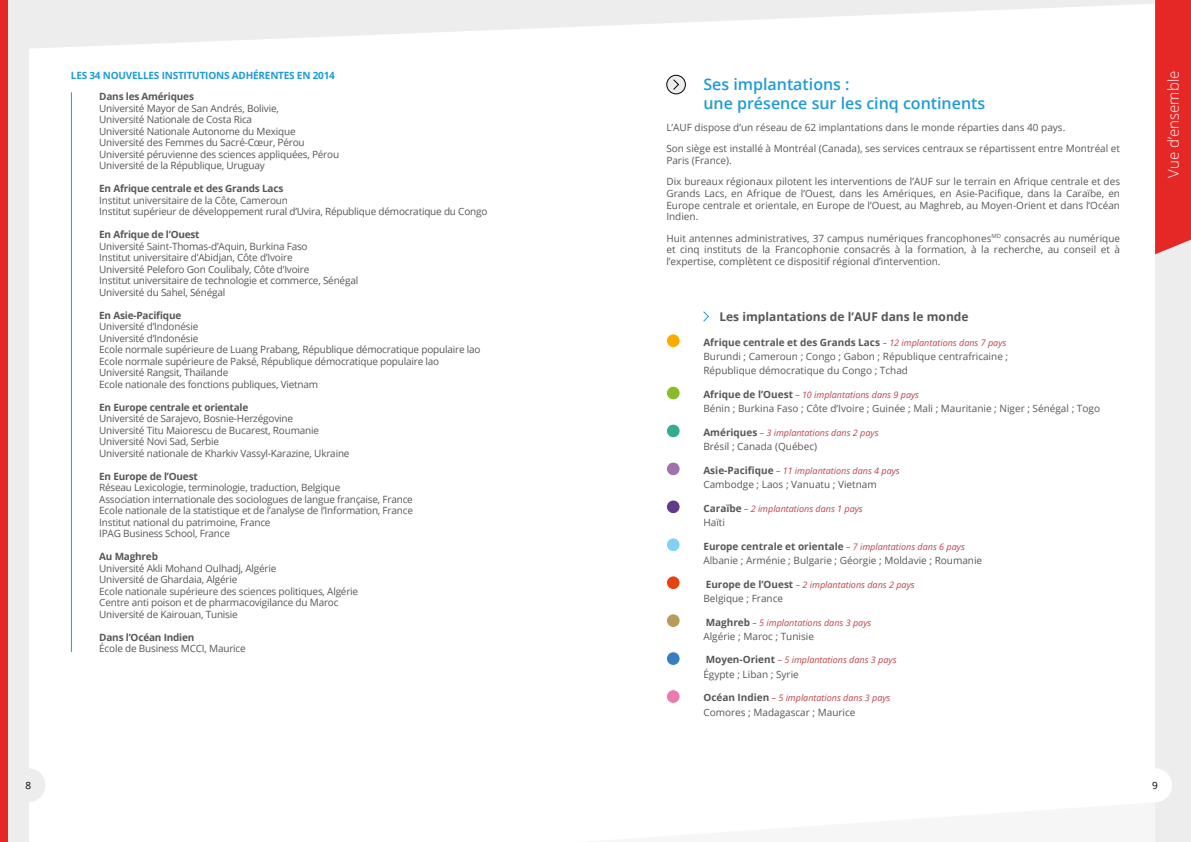
<style>
.page{position:relative;width:1191px;height:842px;background:#fff}
.page>*{position:absolute;margin:0;border:0;box-sizing:border-box;transform-origin:0 0}
.t1{font:600 16px/19.2px "Open Sans";color:#1d9cd9}
.t2{font:300 15px "Open Sans";color:#fff}
.t3{font:700 12px "Open Sans";color:#575756}
.t4{font:10px/11.5px "Open Sans";letter-spacing:-.02em;color:#575756}
.t5{font:10px/14.3px "Open Sans";color:#575756}
.t6{font:700 10px "Open Sans";letter-spacing:-.02em;color:#575756}
.t7{font:700 10px "Open Sans";letter-spacing:-.02em;color:#1d9cd9}
.t8{font:10px "Open Sans";color:#000}
.t9{font:italic 9px "Open Sans";color:#bb434c}
.s1{font-weight:700}
.s2{font-style:italic;font-size:9px;color:#bb434c}
.s3{font-weight:700;font-style:normal;font-size:10px;color:#575756}
</style>
<div class="page">
<svg style="left:28px;top:0;width:1127px;height:51px;fill:#ededed"></svg>
<div style="left:0;top:0;width:28px;height:842px;background:linear-gradient(to bottom,#ededed,#ededed)"></div>
<div style="left:0;top:0;width:7px;height:842px;background:#e52726"></div>
<div style="left:11px;top:768px;width:34px;height:34px;background:#ededed;border-radius:50%"></div>
<div style="left:1155px;top:0;width:36px;height:842px;background:#ededed"></div>
<svg style="left:1155px;top:0;width:36px;height:254px;background:#e52d2c"></svg>
<div style="left:1138px;top:768px;width:34px;height:34px;background:#fff;border-radius:50%"></div>
<div style="left:667px;top:75px;width:18px;height:19px;background:#ededed;border-radius:50%"></div>
<div style="left:666px;top:75px;width:20px;height:19px;border:1px solid #000;border-radius:50%"></div>
<svg style="left:673px;top:79px;width:6px;height:11px"></svg>
<svg style="left:703px;top:311px;width:6px;height:11px"></svg>
<div style="left:666px;top:334px;width:14px;height:14px;background:#f9ac00;border-radius:50%"></div>
<div style="left:666px;top:334px;width:14px;height:14px;border:1px solid #fff;border-radius:50%"></div>
<div style="left:666px;top:386px;width:14px;height:14px;background:#86bc25;border-radius:50%"></div>
<div style="left:666px;top:386px;width:14px;height:14px;border:1px solid #fff;border-radius:50%"></div>
<div style="left:666px;top:424px;width:14px;height:14px;background:#33ac93;border-radius:50%"></div>
<div style="left:666px;top:424px;width:14px;height:14px;border:1px solid #fff;border-radius:50%"></div>
<div style="left:666px;top:462px;width:14px;height:14px;background:#a072af;border-radius:50%"></div>
<div style="left:666px;top:462px;width:14px;height:14px;border:1px solid #fff;border-radius:50%"></div>
<div style="left:666px;top:500px;width:14px;height:14px;background:#613a8a;border-radius:50%"></div>
<div style="left:666px;top:500px;width:14px;height:14px;border:1px solid #fff;border-radius:50%"></div>
<div style="left:666px;top:538px;width:14px;height:14px;background:#83d0f5;border-radius:50%"></div>
<div style="left:666px;top:538px;width:14px;height:14px;border:1px solid #fff;border-radius:50%"></div>
<div style="left:666px;top:576px;width:14px;height:13px;background:#e74310;border-radius:50%"></div>
<div style="left:666px;top:576px;width:14px;height:14px;border:1px solid #fff;border-radius:50%"></div>
<div style="left:666px;top:614px;width:14px;height:13px;background:#b99b5a;border-radius:50%"></div>
<div style="left:666px;top:614px;width:14px;height:13px;border:1px solid #fff;border-radius:50%"></div>
<div style="left:666px;top:652px;width:14px;height:13px;background:#387dc0;border-radius:50%"></div>
<div style="left:666px;top:652px;width:14px;height:13px;border:1px solid #fff;border-radius:50%"></div>
<div style="left:666px;top:690px;width:14px;height:13px;background:#ee79ad;border-radius:50%"></div>
<div style="left:666px;top:690px;width:14px;height:13px;border:1px solid #fff;border-radius:50%"></div>
<hr style="left:71px;top:92px;width:1px;height:560px;background:#1d9cd9">
<p class="t7" style="left:71px;top:71px;width:265px">LES 34 NOUVELLES INSTITUTIONS ADHÉRENTES EN 2014</p>
<p class="t6" style="left:99px;top:92px;width:96px">Dans les Amériques</p>
<p class="t4" style="left:99px;top:103px;width:241px">Université Mayor de San Andrés, Bolivie,<br>Université Nationale de Costa Rica<br>Université Nationale Autonome du Mexique Université des Femmes du Sacré-Cœur, Pérou Université péruvienne des sciences appliquées, Pérou Université de la République, Uruguay</p>
<p class="t6" style="left:99px;top:184px;width:185px">En Afrique centrale et des Grands Lacs</p>
<p class="t4" style="left:99px;top:195px;width:390px">Institut universitaire de la Côte, Cameroun<br>Institut supérieur de développement rural d’Uvira, République démocratique du Congo</p>
<p class="t6" style="left:99px;top:230px;width:102px">En Afrique de l’Ouest</p>
<p class="t4" style="left:99px;top:241px;width:260px">Université Saint-Thomas-d’Aquin, Burkina Faso<br>Institut universitaire d’Abidjan, Côte d’Ivoire<br>Université Peleforo Gon Coulibaly, Côte d’Ivoire<br>Institut universitaire de technologie et commerce, Sénégal Université du Sahel, Sénégal</p>
<p class="t6" style="left:99px;top:308px;width:84px">En Asie-Paciique</p>
<p class="t4" style="left:99px;top:322px;width:383px">Université d’Indonésie<br>Université d’Indonésie<br>Ecole normale supérieure de Luang Prabang, République démocratique populaire lao Ecole normale supérieure de Paksé, République démocratique populaire lao Université Rangsit, Thaïlande<br>Ecole nationale des fonctions publiques, Vietnam</p>
<p class="t6" style="left:99px;top:403px;width:151px">En Europe centrale et orientale</p>
<p class="t4" style="left:99px;top:414px;width:252px">Université de Sarajevo, Bosnie-Herzégovine<br>Université Titu Maiorescu de Bucarest, Roumanie Université Novi Sad, Serbie<br>Université nationale de Kharkiv Vassyl-Karazine, Ukraine</p>
<p class="t6" style="left:99px;top:472px;width:100px">En Europe de l’Ouest</p>
<p class="t4" style="left:99px;top:483px;width:315px">Réseau Lexicologie, terminologie, traduction, Belgique<br>Association internationale des sociologues de langue française, France Ecole nationale de la statistique et de l’analyse de l’Information, France Institut national du patrimoine, France<br>IPAG Business School, France</p>
<p class="t6" style="left:99px;top:552px;width:60px">Au Maghreb</p>
<p class="t4" style="left:99px;top:563px;width:260px">Université Akli Mohand Oulhadj, Algérie<br>Université de Ghardaia, Algérie<br>Ecole nationale supérieure des sciences politiques, Algérie Centre anti poison et de pharmacovigilance du Maroc Université de Kairouan, Tunisie</p>
<p class="t6" style="left:99px;top:633px;width:97px">Dans l’Océan Indien</p>
<p class="t4" style="left:99px;top:644px;width:148px">École de Business MCCI, Maurice</p>
<h1 class="t1" style="left:703px;top:75px;width:283px">Ses implantations :<br>une présence sur les cinq continents</h1>
<p class="t5" style="left:666px;top:118px;width:455px;line-height:21.5px">L’AUF dispose d’un réseau de 62 implantations dans le monde réparties dans 40 pays.<br>Son siège est installé à Montréal (Canada), ses services centraux se répartissent entre Montréal et</p>
<p class="t5" style="left:666px;top:151px;width:455px;line-height:21.5px">Paris (France).<br>Dix bureaux régionaux pilotent les interventions de l’AUF sur le terrain en Afrique centrale et des</p>
<p class="t4" style="left:666px;top:187px;width:455px;text-align:justify">Grands Lacs, en Afrique de l’Ouest, dans les Amériques, en Asie-Paciique, dans la Caraïbe, en Europe centrale et orientale, en Europe de l’Ouest, au Maghreb, au Moyen-Orient et dans l’Océan Indien.</p>
<p class="t4" style="left:666px;top:233px;width:455px;text-align:justify">Huit antennes administratives, 37 campus numériques francophones<sup>MD</sup> consacrés au numérique et cinq instituts de la Francophonie consacrés à la formation, à la recherche, au conseil et à l’expertise, complètent ce dispositif régional d’intervention.</p>
<p class="t3" style="left:719px;top:311px;width:251px">Les implantations de l’AUF dans le monde</p>
<p class="t5" style="left:703px;top:336px;width:306px"><span class="s1">Afrique centrale et des Grands Lacs</span> <span class="s2">– 12 implantations dans 7 pays<br></span>Burundi ; Cameroun ; Congo ; Gabon ; République centrafricaine ;<br>République démocratique du Congo ; Tchad</p>
<p class="t9" style="left:703px;top:391px;width:217px"><span class="s3">Afrique de l’Ouest</span> – 10 implantations dans 9 pays</p>
<p class="t5" style="left:703px;top:402px;width:398px">Bénin ; Burkina Faso ; Côte d’Ivoire ; Guinée ; Mali ; Mauritanie ; Niger ; Sénégal ; Togo</p>
<p class="t9" style="left:703px;top:429px;width:177px"><span class="s3">Amériques</span> – 3 implantations dans 2 pays</p>
<p class="t5" style="left:703px;top:440px;width:115px">Brésil ; Canada (Québec)</p>
<p class="t9" style="left:703px;top:467px;width:198px"><span class="s3">Asie-Paciique</span> – 11 implantations dans 4 pays</p>
<p class="t5" style="left:703px;top:478px;width:175px">Cambodge ; Laos ; Vanuatu ; Vietnam</p>
<p class="t9" style="left:703px;top:505px;width:161px"><span class="s3">Caraïbe</span> – 2 implantations dans 1 pays</p>
<p class="t4" style="left:703px;top:518px;width:23px">Haïti</p>
<p class="t5" style="left:703px;top:540px;width:280px"><span class="s1">Europe centrale et orientale</span> <span class="s2">– 7 implantations dans 6 pays<br></span>Albanie ; Arménie ; Bulgarie ; Géorgie ; Moldavie ; Roumanie</p>
<p class="t9" style="left:705px;top:581px;width:210px"><span class="s3">Europe de l’Ouest</span> – 2 implantations dans 2 pays</p>
<p class="t5" style="left:703px;top:592px;width:81px">Belgique ; France</p>
<p class="t9" style="left:705px;top:619px;width:167px"><span class="s3">Maghreb</span> – 5 implantations dans 3 pays</p>
<p class="t5" style="left:703px;top:630px;width:112px">Algérie ; Maroc ; Tunisie</p>
<p class="t9" style="left:705px;top:656px;width:192px"><span class="s3">Moyen-Orient</span> – 5 implantations dans 3 pays</p>
<p class="t5" style="left:703px;top:668px;width:97px">Égypte ; Liban ; Syrie</p>
<p class="t9" style="left:703px;top:694px;width:189px"><span class="s3">Océan Indien</span> – 5 implantations dans 3 pays</p>
<p class="t5" style="left:703px;top:706px;width:154px">Comores ; Madagascar ; Maurice</p>
<h2 class="t2" style="left:1167px;top:178px;width:108px;rotate:-90deg">Vue d’ensemble</h2>
<p class="t8" style="left:25px;top:781px;width:7px">8</p>
<p class="t8" style="left:1152px;top:781px;width:7px">9</p>
</div>
